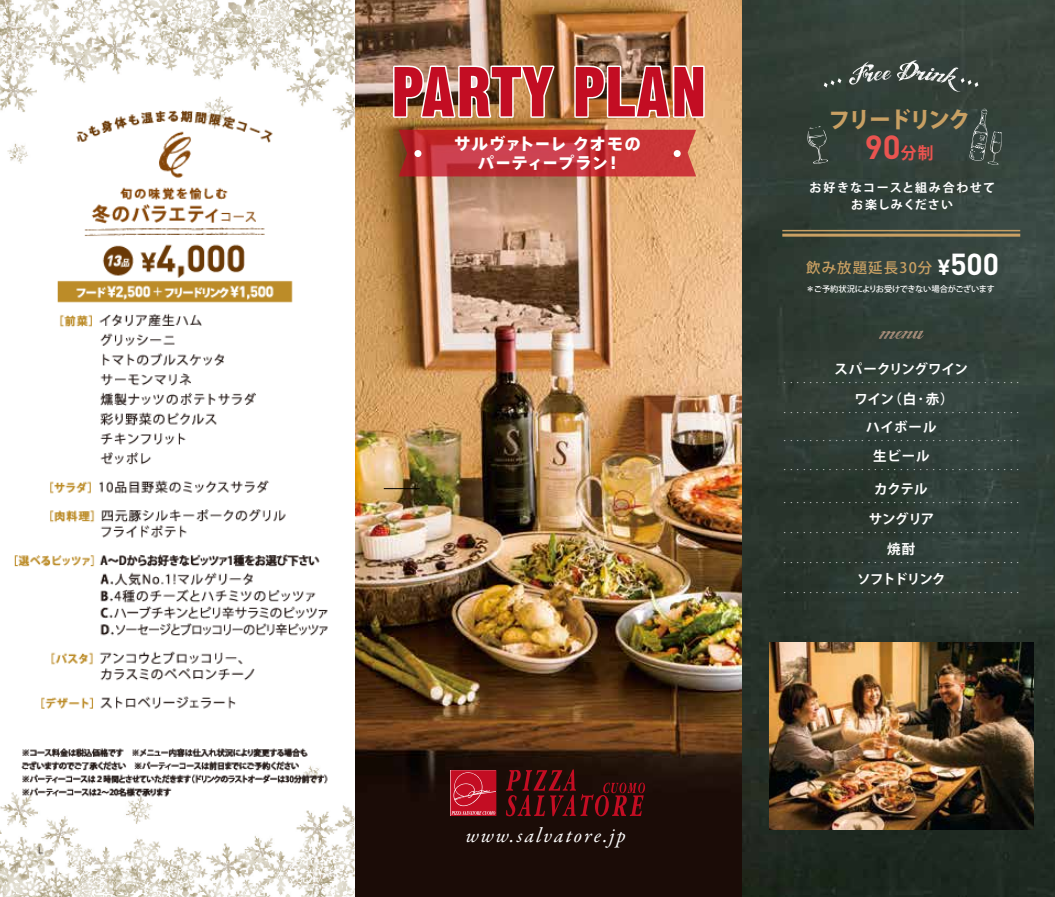
<style>
.page{position:relative;width:1055px;height:897px;background:#fff}
.page>*{position:absolute;margin:0;border:0;box-sizing:border-box;transform-origin:0 0}
.t1{font:69px "Gothic No 13 BT";letter-spacing:.015em;color:#c30d23}
.t2{font:700 33px "DIN";color:#ea5450}
.t3{font:800 22.5px "Koz Go Pr 6 N";letter-spacing:-.065em;color:#c9a063;scale:.95 1}
.t4{font:italic 21px "Garamond Premr Pro";letter-spacing:.095em;color:#fff}
.t5{font:800 16.5px/19.5px "Axis Std";letter-spacing:.025em;color:#fff;text-align:center}
.t6{font:500 14.4px "Koz Go Pr 6 N";letter-spacing:.08em;color:#c9a063}
.t7{font:200 13.5px "Koz Go Pr 6 N";color:#fff}
.t8{font:700 13.5px "Koz Go Pr 6 N";letter-spacing:-.03em;color:#fff}
.t9{font:700 13.5px "Koz Go Pr 6 N";letter-spacing:-.065em;color:#fff}
.t10{font:700 12px/16.5px "Koz Go Pr 6 N";letter-spacing:.1em;color:#fff;text-align:center}
.t11{font:500 8.25px "Koz Go Pr 6 N";letter-spacing:-.03em;color:#fff}
.s1{color:#fff}
.s2{font-family:"Koz Go Pr 6 N";font-size:16.5px}
.s3{font-family:"DIN";font-weight:700;font-size:21.6px;color:#fff}
.s4{font-family:"DIN";font-weight:700;font-size:30px;color:#fff}
.s5{font-weight:700}
</style>
<div class="page">
<img style="left:354px;top:0;width:388px;height:897px">
<img style="left:391px;top:64px;width:166px;height:56px">
<img style="left:572px;top:64px;width:134px;height:56px">
<svg style="left:398px;top:130px;width:298px;height:46px;background:#c33237"></svg>
<div style="left:414px;top:150px;width:7px;height:7px;background:#fff;border-radius:50%"></div>
<div style="left:673px;top:150px;width:7px;height:7px;background:#fff;border-radius:50%"></div>
<svg style="left:506px;top:769px;width:139px;height:47px;background:#440c0e"></svg>
<svg style="left:450px;top:770px;width:46px;height:46px;background:#c9273b"></svg>
<img style="left:742px;top:0;width:312px;height:897px">
<img style="left:769px;top:642px;width:264px;height:187px">
<svg style="left:823px;top:78px;width:18px;height:10px"></svg>
<svg style="left:849px;top:60px;width:129px;height:32px;background:#545e58"></svg>
<svg style="left:807px;top:126px;width:20px;height:38px"></svg>
<svg style="left:969px;top:109px;width:32px;height:56px;background:#47544e"></svg>
<hr style="left:782px;top:230px;width:238px;height:1px;background:#c9a063">
<hr style="left:782px;top:234px;width:238px;height:3px;background:#c9a063">
<svg style="left:878px;top:331px;width:45px;height:8px"></svg>
<hr style="left:383px;top:488px;width:36px;height:1px;background:#000">
<img style="left:0;top:0;width:354px;height:897px">
<h1 class="t1" style="left:391px;top:50px;width:317px"><span class="s1">P</span>ART<span class="s1">Y</span> PL<span class="s1">AN</span></h1>
<p class="t5" style="left:454px;top:133px;width:188px">サルヴァトーレ クオモのパーティープラン！</p>
<h3 class="t3" style="left:828px;top:107px;width:150px">フリードリンク</h3>
<h2 class="t2" style="left:864px;top:126px;width:70px">90<span class="s2">分制</span></h2>
<p class="t10" style="left:809px;top:180px;width:187px">お好きなコースと組み合わせてお楽しみください</p>
<p class="t6" style="left:806px;top:260px;width:194px">飲み放題延長30分 <span class="s3">¥</span><span class="s4">500</span></p>
<p class="t11" style="left:806px;top:285px;width:190px"><span class="s5">＊</span>ご予約状況によりお受けできない場合がございます</p>
<p class="t8" style="left:834px;top:361px;width:135px">スパークリングワイン</p>
<p class="t7" style="left:783px;top:370px;width:237px">.....................................</p>
<p class="t8" style="left:854px;top:391px;width:101px">ワイン（白･赤）</p>
<p class="t7" style="left:783px;top:400px;width:237px">.....................................</p>
<p class="t8" style="left:872px;top:449px;width:58px">生ビール</p>
<p class="t7" style="left:783px;top:458px;width:237px">.....................................</p>
<p class="t8" style="left:866px;top:420px;width:72px">ハイボール</p>
<p class="t7" style="left:783px;top:429px;width:237px">.....................................</p>
<p class="t8" style="left:874px;top:481px;width:55px">カクテル</p>
<p class="t7" style="left:783px;top:490px;width:237px">.....................................</p>
<p class="t8" style="left:868px;top:511px;width:67px">サングリア</p>
<p class="t7" style="left:783px;top:520px;width:237px">.....................................</p>
<p class="t8" style="left:886px;top:541px;width:30px">焼酎</p>
<p class="t7" style="left:783px;top:550px;width:237px">.....................................</p>
<p class="t9" style="left:857px;top:571px;width:90px">ソフトドリンク</p>
<p class="t7" style="left:783px;top:580px;width:237px">.....................................</p>
<h3 class="t4" style="left:466px;top:822px;width:161px">www.salvatore.jp</h3>
</div>
